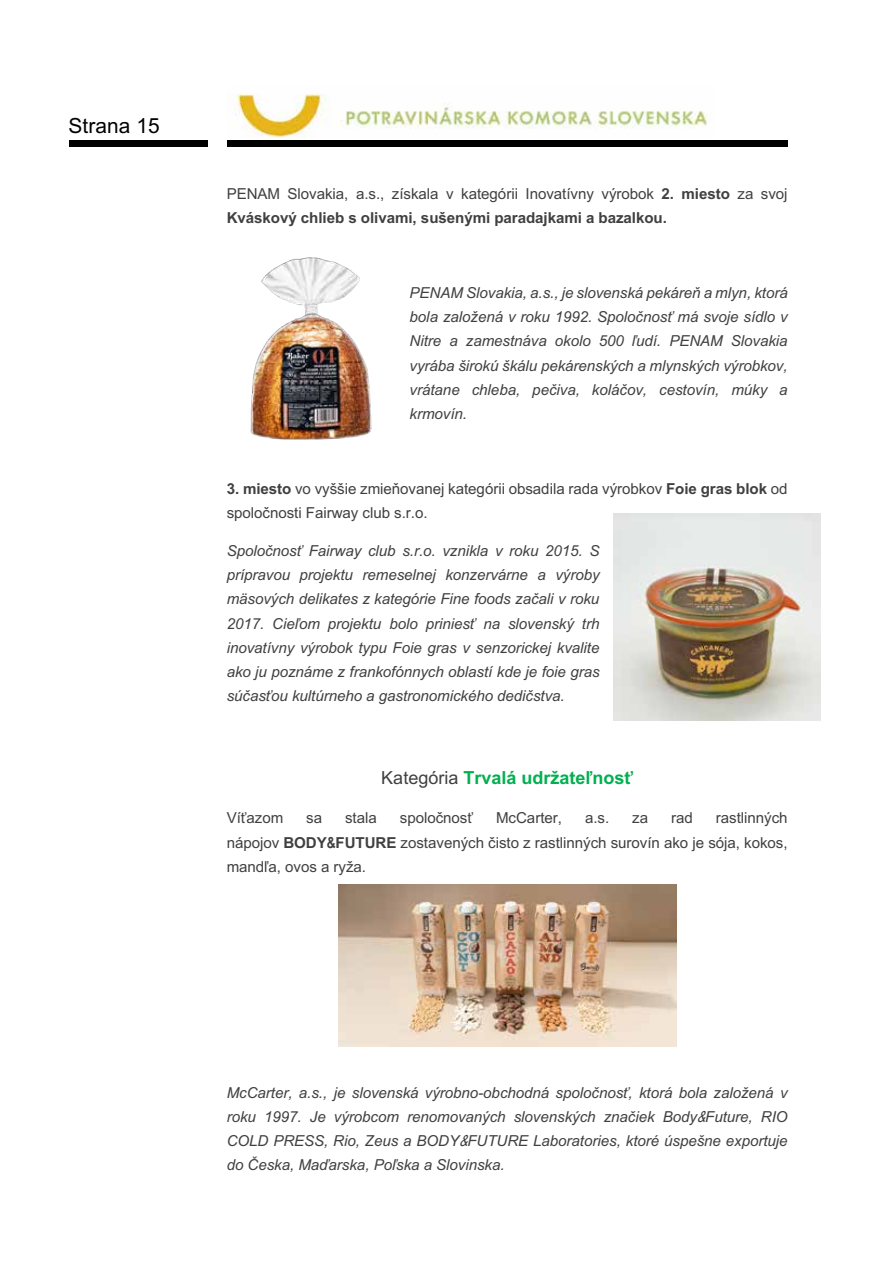
<style>
.page{position:relative;width:893px;height:1263px;background:#fff}
.page>*{position:absolute;margin:0;border:0;box-sizing:border-box;transform-origin:0 0}
.t1{font:20.85px "Arial";letter-spacing:.005em;color:#000}
.t2{font:700 18px "Arial";color:#00b050}
.t3{font:italic 15.15px/24.2px "Arial";letter-spacing:-.005em;color:#404040;text-align:justify}
.t4{font:15.15px/24.3px "Arial";letter-spacing:-.005em;color:#404040}
.t5{font:700 15.15px/24.2px "Arial";letter-spacing:-.005em;color:#404040}
.s1{font-weight:400}
.s2{font-weight:700}
.s3{font-weight:400;color:#404040}
.s4{font-family:"Arial Narrow";font-weight:700}
.s5{font-family:"Arial Narrow"}
</style>
<div class="page">
<div style="left:69px;top:141px;width:139px;height:6px;background:#000"></div>
<div style="left:227px;top:141px;width:561px;height:6px;background:#000"></div>
<img style="left:232px;top:93px;width:477px;height:46px">
<img style="left:250px;top:257px;width:122px;height:183px">
<img style="left:613px;top:513px;width:207px;height:207px">
<img style="left:338px;top:884px;width:338px;height:162px">
<h1 class="t1" style="left:69px;top:111px;width:92px">Strana 15</h1>
<p class="t5" style="left:227px;top:181px;width:562px"><span class="s1">PENAM Slovakia, a.s., získala v kategórii Inovatívny výrobok</span> 2. miesto <span class="s1">za svoj<br></span>Kváskový chlieb s olivami, sušenými paradajkami a bazalkou.</p>
<p class="t3" style="left:410px;top:281px;width:380px">PENAM Slovakia, a.s., je slovenská pekáreň a mlyn, ktorá bola založená v roku 1992. Spoločnosť má svoje sídlo v Nitre a zamestnáva okolo 500 ľudí. PENAM Slovakia vyrába širokú škálu pekárenských a mlynských výrobkov, vrátane chleba, pečiva, koláčov, cestovín, múky a krmovín.</p>
<p class="t4" style="left:227px;top:477px;width:562px"><span class="s2">3. miesto</span> vo vyššie zmieňovanej kategórii obsadila rada výrobkov <span class="s2">Foie gras blok</span> od spoločnosti Fairway club s.r.o.</p>
<p class="t3" style="left:227px;top:539px;width:374px">Spoločnosť Fairway club s.r.o. vznikla v roku 2015. S prípravou projektu remeselnej konzervárne a výroby mäsových delikates z kategórie Fine foods začali v roku 2017. Cieľom projektu bolo priniesť na slovenský trh inovatívny výrobok typu Foie gras v senzorickej kvalite ako ju poznáme z frankofónnych oblastí kde je foie gras súčasťou kultúrneho a gastronomického dedičstva.</p>
<p class="t2" style="left:381px;top:765px;width:253px"><span class="s3">Kategória</span> Trvalá udržateľnosť</p>
<p class="t4" style="left:227px;top:806px;width:58px">Víťazom</p>
<p class="t4" style="left:306px;top:806px;width:17px">sa</p>
<p class="t4" style="left:345px;top:806px;width:33px">stala</p>
<p class="t4" style="left:400px;top:806px;width:75px">spoločnosť</p>
<p class="t4" style="left:496px;top:806px;width:67px">McCarter,</p>
<p class="t4" style="left:585px;top:806px;width:26px">a.s.</p>
<p class="t4" style="left:632px;top:806px;width:17px">za</p>
<p class="t4" style="left:671px;top:806px;width:23px">rad</p>
<p class="t4" style="left:227px;top:806px;width:562px;text-align:justify;text-indent:489px">rastlinných nápojov <span class="s2">BODY</span><span class="s4">&amp;</span><span class="s2">FUTURE</span> zostavených čisto z rastlinných surovín ako je sója, kokos, mandľa, ovos a ryža.</p>
<p class="t3" style="left:227px;top:1080px;width:562px">McCarter, a.s., je slovenská výrobno-obchodná spoločnosť, ktorá bola založená v roku 1997. Je výrobcom renomovaných slovenských značiek Body<span class="s5">&amp;</span>Future, RIO COLD PRESS, Rio, Zeus a BODY<span class="s5">&amp;</span>FUTURE Laboratories, ktoré úspešne exportuje do Česka, Maďarska, Poľska a Slovinska.</p>
</div>
